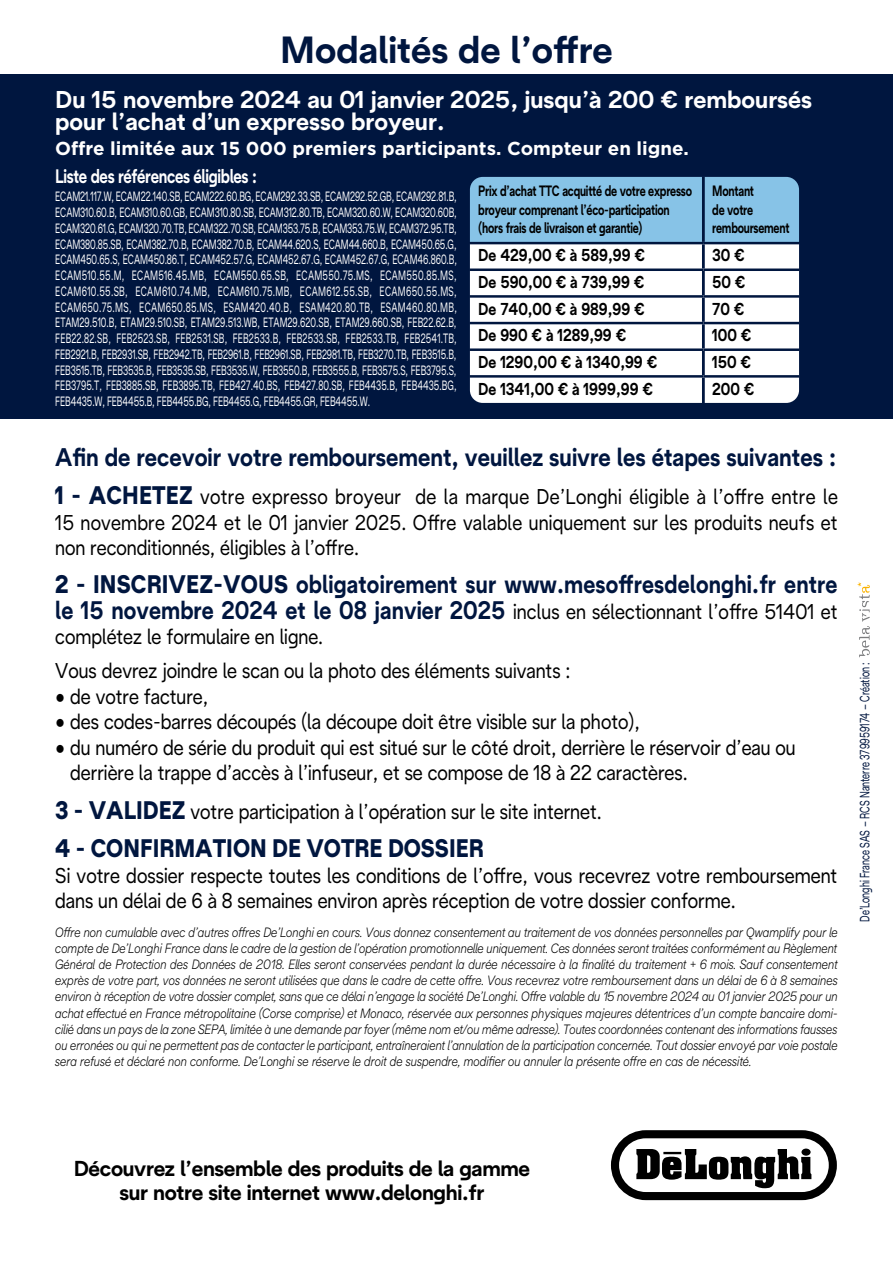
<style>
.page{position:relative;width:893px;height:1263px;background:#fff}
.page>*{position:absolute;margin:0;border:0;box-sizing:border-box;transform-origin:0 0}
.t1{font:700 37.8px "De Longhi Sans";color:#00163f}
.t2{font:700 25.5px "De Longhi Sans";color:#00163f;scale:.9 1}
.t3{font:700 25.35px "De Longhi Sans";letter-spacing:.005em;color:#00163f;scale:.88 1}
.t4{font:900 25.35px "De Longhi Sans";color:#00163f;scale:.88 1}
.t5{font:700 24.3px/22.5px "De Longhi Sans";color:#fff}
.t6{font:700 21.6px/24.3px "De Longhi Sans";letter-spacing:-.015em;color:#000;text-align:center}
.t7{font:21.45px/25.5px "De Longhi Sans";color:#000;scale:.88 1}
.t8{font:700 19.5px "De Longhi Sans";letter-spacing:-.02em;color:#fff;scale:.8 1}
.t9{font:700 18.75px "Gotham";color:#fff}
.t10{font:700 17.25px "De Longhi Sans";color:#000;scale:.85 1}
.t11{font:700 15px/18.8px "De Longhi Sans";letter-spacing:-.02em;color:#000;scale:.75 1}
.t12{font:italic 300 13.5px/16px "De Longhi Sans";color:#000;text-align:justify;scale:.88 1}
.t13{font:13.5px/15.8px "De Longhi Sans";letter-spacing:-.01em;color:#fff;text-align:justify;scale:.65 1}
.t14{font:13.5px "De Longhi Sans";color:#00163f;scale:.7 1}
.s1{font-weight:900;font-size:25.35px;color:#00163f}
.s2{font-weight:900}
.s3{font-weight:700;font-size:25.35px;color:#00163f}
</style>
<div class="page">
<div style="left:0;top:74px;width:893px;height:345px;background:#00163f"></div>
<svg style="left:611px;top:1130px;width:226px;height:70px"></svg>
<div style="left:470px;top:177px;width:329px;height:65px;background:#87c3e7"></div>
<div style="left:470px;top:244px;width:329px;height:159px;background:#fff"></div>
<hr style="left:702px;top:176px;width:3px;height:66px;background:#00163f">
<hr style="left:702px;top:244px;width:3px;height:24px;background:#00163f">
<hr style="left:702px;top:271px;width:3px;height:24px;background:#00163f">
<hr style="left:702px;top:298px;width:3px;height:24px;background:#00163f">
<hr style="left:702px;top:324px;width:3px;height:24px;background:#00163f">
<hr style="left:702px;top:351px;width:3px;height:24px;background:#00163f">
<hr style="left:702px;top:378px;width:3px;height:25px;background:#00163f">
<hr style="left:469px;top:268px;width:234px;height:3px;background:#00163f">
<hr style="left:703px;top:268px;width:96px;height:3px;background:#00163f">
<hr style="left:469px;top:295px;width:234px;height:3px;background:#00163f">
<hr style="left:703px;top:295px;width:96px;height:3px;background:#00163f">
<hr style="left:469px;top:322px;width:234px;height:2px;background:#00163f">
<hr style="left:703px;top:322px;width:96px;height:2px;background:#00163f">
<hr style="left:469px;top:348px;width:234px;height:3px;background:#00163f">
<hr style="left:703px;top:348px;width:96px;height:3px;background:#00163f">
<hr style="left:469px;top:375px;width:234px;height:3px;background:#00163f">
<hr style="left:703px;top:375px;width:96px;height:3px;background:#00163f">
<svg style="left:858px;top:582px;width:12px;height:75px"></svg>
<h1 class="t1" style="left:280px;top:26px;width:334px">Modalités de l’offre</h1>
<h3 class="t5" style="left:55px;top:87px;width:758px">Du 15 novembre 2024 au 01 janvier 2025, jusqu’à 200 € remboursés pour l’achat d’un expresso broyeur.</h3>
<h3 class="t9" style="left:55px;top:136px;width:635px">Offre limitée aux 15 000 premiers participants. Compteur en ligne.</h3>
<h3 class="t8" style="left:55px;top:165px;width:254px">Liste des références éligibles :</h3>
<p class="t13" style="left:55px;top:188px;width:619px">ECAM21.117.W, ECAM22.140.SB, ECAM222.60.BG, ECAM292.33.SB, ECAM292.52.GB, ECAM292.81.B, ECAM310.60.B, ECAM310.60.GB, ECAM310.80.SB, ECAM312.80.TB, ECAM320.60.W, ECAM320.60B, ECAM320.61.G, ECAM320.70.TB, ECAM322.70.SB, ECAM353.75.B, ECAM353.75.W, ECAM372.95.TB, ECAM380.85.SB, ECAM382.70.B, ECAM382.70.B, ECAM44.620.S, ECAM44.660.B, ECAM450.65.G, ECAM450.65.S, ECAM450.86.T, ECAM452.57.G, ECAM452.67.G, ECAM452.67.G, ECAM46.860.B, ECAM510.55.M, ECAM516.45.MB, ECAM550.65.SB, ECAM550.75.MS, ECAM550.85.MS, ECAM610.55.SB, ECAM610.74.MB, ECAM610.75.MB, ECAM612.55.SB, ECAM650.55.MS, ECAM650.75.MS, ECAM650.85.MS, ESAM420.40.B, ESAM420.80.TB, ESAM460.80.MB, ETAM29.510.B, ETAM29.510.SB, ETAM29.513.WB, ETAM29.620.SB, ETAM29.660.SB, FEB22.62.B, FEB22.82.SB, FEB2523.SB, FEB2531.SB, FEB2533.B, FEB2533.SB, FEB2533.TB, FEB2541.TB, FEB2921.B, FEB2931.SB, FEB2942.TB, FEB2961.B, FEB2961.SB, FEB2981.TB, FEB3270.TB, FEB3515.B, FEB3515.TB, FEB3535.B, FEB3535.SB, FEB3535.W, FEB3550.B, FEB3555.B, FEB3575.S, FEB3795.S, FEB3795.T, FEB3885.SB, FEB3895.TB, FEB427.40.BS, FEB427.80.SB, FEB4435.B, FEB4435.BG, FEB4435.W, FEB4455.B, FEB4455.BG, FEB4455.G, FEB4455.GR, FEB4455.W.</p>
<p class="t11" style="left:478px;top:181px;width:287px">Prix d’achat TTC acquitté de votre expresso broyeur comprenant l’éco-participation (hors frais de livraison et garantie)</p>
<p class="t11" style="left:712px;top:181px;width:105px">Montant<br>de votre remboursement</p>
<p class="t10" style="left:478px;top:245px;width:198px">De 429,00 € à 589,99 €</p>
<p class="t10" style="left:712px;top:245px;width:40px">30 €</p>
<p class="t10" style="left:478px;top:271px;width:197px">De 590,00 € à 739,99 €</p>
<p class="t10" style="left:712px;top:271px;width:41px">50 €</p>
<p class="t10" style="left:478px;top:298px;width:197px">De 740,00 € à 989,99 €</p>
<p class="t10" style="left:712px;top:298px;width:39px">70 €</p>
<p class="t10" style="left:478px;top:325px;width:176px">De 990 € à 1289,99 €</p>
<p class="t10" style="left:712px;top:325px;width:48px">100 €</p>
<p class="t10" style="left:478px;top:351px;width:212px">De 1290,00 € à 1340,99 €</p>
<p class="t10" style="left:712px;top:351px;width:47px">150 €</p>
<p class="t10" style="left:478px;top:379px;width:207px">De 1341,00 € à 1999,99 €</p>
<p class="t10" style="left:712px;top:379px;width:51px">200 €</p>
<h2 class="t2" style="left:55px;top:441px;width:869px">Afin de recevoir votre remboursement, veuillez suivre les étapes suivantes :</h2>
<h3 class="t7" style="left:55px;top:483px;width:891px;text-align:justify"><span class="s1">1 - ACHETEZ</span> votre expresso broyeur de la marque De’Longhi éligible à l’offre entre le 15 novembre 2024 et le 01 janvier 2025. Offre valable uniquement sur les produits neufs et non reconditionnés, éligibles à l’offre.</h3>
<h3 class="t3" style="left:55px;top:569px;width:890px"><span class="s2">2 - INSCRIVEZ-VOUS</span> obligatoirement sur www.mesoffresdelonghi.fr entre</h3>
<h3 class="t7" style="left:55px;top:598px;width:890px"><span class="s3">le 15 novembre 2024 et le 08 janvier 2025</span> inclus en sélectionnant l’offre 51401 et complétez le formulaire en ligne.</h3>
<h3 class="t7" style="left:55px;top:658px;width:587px">Vous devrez joindre le scan ou la photo des éléments suivants :</h3>
<h3 class="t7" style="left:55px;top:683px;width:175px">• de votre facture,</h3>
<h3 class="t7" style="left:55px;top:709px;width:666px">• des codes-barres découpés (la découpe doit être visible sur la photo),</h3>
<h3 class="t7" style="left:70px;top:734px;width:826px;text-indent:-15px">• du numéro de série du produit qui est situé sur le côté droit, derrière le réservoir d’eau ou derrière la trappe d’accès à l’infuseur, et se compose de 18 à 22 caractères.</h3>
<h3 class="t7" style="left:55px;top:798px;width:622px"><span class="s1">3 - VALIDEZ</span> votre participation à l’opération sur le site internet.</h3>
<h3 class="t4" style="left:55px;top:832px;width:488px">4 - CONFIRMATION DE VOTRE DOSSIER</h3>
<h3 class="t7" style="left:55px;top:862px;width:890px">Si votre dossier respecte toutes les conditions de l’offre, vous recevrez votre remboursement dans un délai de 6 à 8 semaines environ après réception de votre dossier conforme.</h3>
<p class="t12" style="left:55px;top:924px;width:891px">Offre non cumulable avec d’autres offres De’Longhi en cours. Vous donnez consentement au traitement de vos données personnelles par Qwamplify pour le compte de De’Longhi France dans le cadre de la gestion de l’opération promotionnelle uniquement. Ces données seront traitées conformément au Règlement Général de Protection des Données de 2018. Elles seront conservées pendant la durée nécessaire à la finalité du traitement + 6 mois. Sauf consentement exprès de votre part, vos données ne seront utilisées que dans le cadre de cette offre. Vous recevrez votre remboursement dans un délai de 6 à 8 semaines environ à réception de votre dossier complet, sans que ce délai n’engage la société De’Longhi. Offre valable du 15 novembre 2024 au 01 janvier 2025 pour un achat effectué en France métropolitaine (Corse comprise) et Monaco, réservée aux personnes physiques majeures détentrices d’un compte bancaire domi&shy;cilié dans un pays de la zone SEPA, limitée à une demande par foyer (même nom et/ou même adresse). Toutes coordonnées contenant des informations fausses ou erronées ou qui ne permettent pas de contacter le participant, entraîneraient l’annulation de la participation concernée. Tout dossier envoyé par voie postale sera refusé et déclaré non conforme. De’Longhi se réserve le droit de suspendre, modifier ou annuler la présente offre en cas de nécessité.</p>
<p class="t14" style="left:856px;top:922px;width:372px;rotate:-90deg">De’Longhi France SAS – RCS Nanterre 379959174 – Création :</p>
<h3 class="t6" style="left:74px;top:1156px;width:458px">Découvrez l’ensemble des produits de la gamme sur notre site internet www.delonghi.fr</h3>
</div>
